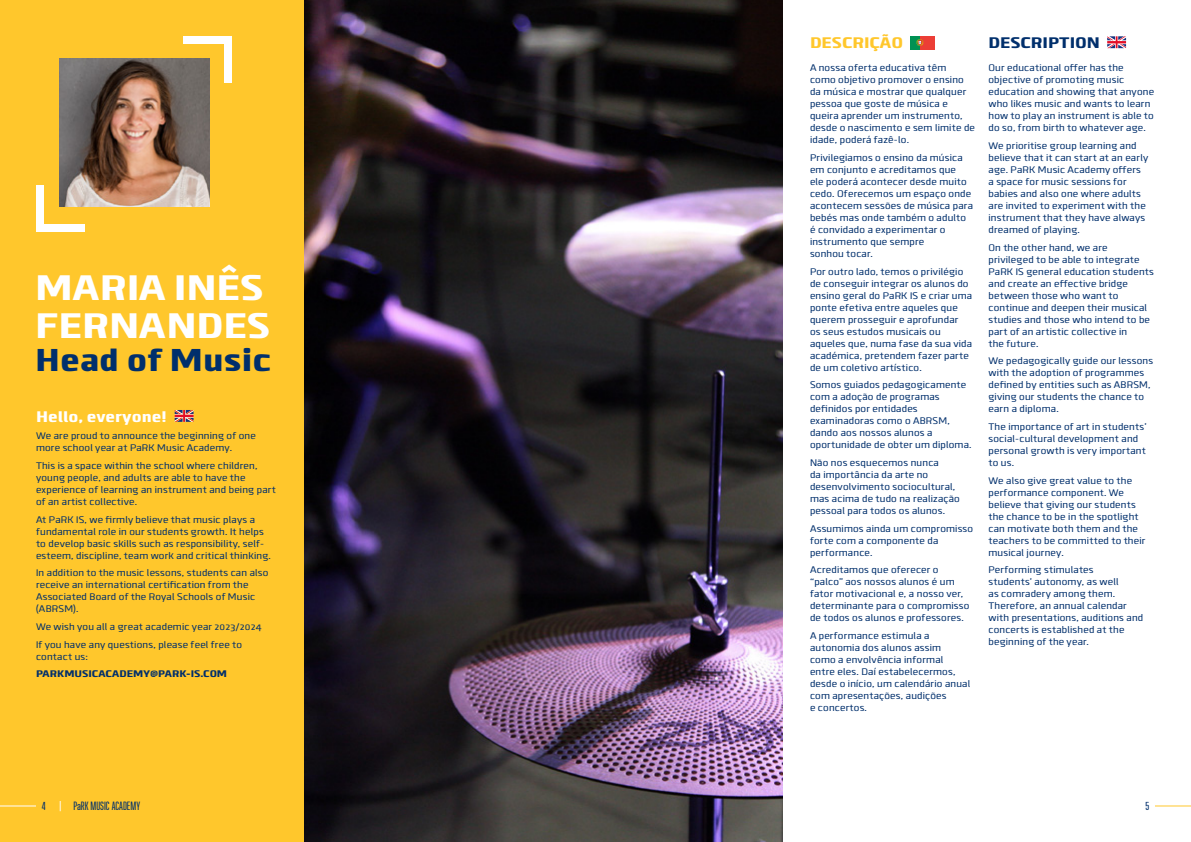
<style>
.page{position:relative;width:1191px;height:842px;background:#fff}
.page>*{position:absolute;margin:0;border:0;box-sizing:border-box;transform-origin:0 0}
.t1{font:900 37px/38.4px "Clio XS Black";color:#fff}
.t2{font:900 33px "Clio XS Black";color:#002f6c}
.t3{font:900 16px "Clio XS Black";color:#fff}
.t4{font:900 16px "Clio XS Black";color:#002f6c}
.t5{font:900 16px "Clio XS Black";color:#ffc72c}
.t6{font:500 12px "Ristretto Pro";color:#002f6c}
.t7{font:10px/12px "Clio XS Regular";color:#002f6c}
.t8{font:900 10px "Clio XS Black";color:#002f6c}
.s1{color:#fff}
</style>
<div class="page">
<hr style="left:1155px;top:805px;width:36px;height:1px;background:#ffc72c">
<div style="left:0;top:0;width:304px;height:842px;background:#ffc72c"></div>
<img style="left:60px;top:59px;width:150px;height:148px">
<div style="left:183px;top:36px;width:42px;height:7px;background:#fff"></div>
<div style="left:224px;top:36px;width:7px;height:46px;background:#fff"></div>
<div style="left:43px;top:224px;width:41px;height:7px;background:#fff"></div>
<div style="left:36px;top:185px;width:7px;height:46px;background:#fff"></div>
<img style="left:304px;top:0;width:478px;height:842px">
<svg style="left:1107px;top:36px;width:19px;height:12px"></svg>
<div style="left:910px;top:36px;width:10px;height:13px;background:#009153"></div>
<div style="left:920px;top:36px;width:14px;height:13px;background:#ec3e36"></div>
<svg style="left:916px;top:39px;width:8px;height:7px"></svg>
<svg style="left:175px;top:410px;width:18px;height:12px"></svg>
<hr style="left:0;top:805px;width:36px;height:1px;background:#fff">
<h1 class="t1" style="left:35px;top:268px;width:237px">MARIA INÊS<br>FERNANDES</h1>
<h2 class="t2" style="left:35px;top:339px;width:238px">Head of Music</h2>
<h3 class="t3" style="left:36px;top:406px;width:132px">Hello, everyone!</h3>
<p class="t7" style="left:36px;top:430px;width:221px">We are proud to announce the beginning of one more school year at PaRK Music Academy.</p>
<p class="t7" style="left:36px;top:460px;width:241px">This is a space within the school where children, young people, and adults are able to have the experience of learning an instrument and being part of an artist collective.</p>
<p class="t7" style="left:36px;top:513px;width:236px">At PaRK IS, we firmly believe that music plays a fundamental role in our students growth. It helps to develop basic skills such as responsibility, self&shy;esteem, discipline, team work and critical thinking.</p>
<p class="t7" style="left:36px;top:567px;width:234px">In addition to the music lessons, students can also receive an international certification from the Associated Board of the Royal Schools of Music (ABRSM).</p>
<p class="t7" style="left:36px;top:618px;width:227px;line-height:17.7px">We wish you all a great academic year 2023/2024<br>If you have any questions, please feel free to</p>
<p class="t7" style="left:36px;top:650px;width:54px">contact us:</p>
<p class="t8" style="left:36px;top:668px;width:193px">PARKMUSICACADEMY@PARK-IS.COM</p>
<p class="t6" style="left:42px;top:799px;width:100px">4 <span class="s1">|</span> PaRK MUSIC ACADEMY</p>
<h3 class="t5" style="left:810px;top:32px;width:95px">DESCRIÇÃO</h3>
<p class="t7" style="left:810px;top:62px;width:167px">A nossa oferta educativa têm<br>como objetivo promover o ensino da música e mostrar que qualquer pessoa que goste de música e queira aprender um instrumento, desde o nascimento e sem limite de idade, poderá fazê-lo.</p>
<p class="t7" style="left:810px;top:152px;width:165px">Privilegiamos o ensino da música em conjunto e acreditamos que<br>ele poderá acontecer desde muito cedo. Oferecemos um espaço onde acontecem sessões de música para bebés mas onde também o adulto é convidado a experimentar o instrumento que sempre<br>sonhou tocar.</p>
<p class="t7" style="left:810px;top:265px;width:164px">Por outro lado, temos o privilégio de conseguir integrar os alunos do ensino geral do PaRK IS e criar uma ponte efetiva entre aqueles que querem prosseguir e aprofundar<br>os seus estudos musicais ou aqueles que, numa fase da sua vida académica, pretendem fazer parte de um coletivo artístico.</p>
<p class="t7" style="left:810px;top:379px;width:163px">Somos guiados pedagogicamente com a adoção de programas definidos por entidades examinadoras como o ABRSM, dando aos nossos alunos a oportunidade de obter um diploma.</p>
<p class="t7" style="left:810px;top:457px;width:152px">Não nos esquecemos nunca<br>da importância da arte no desenvolvimento sociocultural, mas acima de tudo na realização pessoal para todos os alunos.</p>
<p class="t7" style="left:810px;top:522px;width:165px">Assumimos ainda um compromisso forte com a componente da performance.</p>
<p class="t7" style="left:810px;top:564px;width:161px">Acreditamos que oferecer o “palco” aos nossos alunos é um fator motivacional e, a nosso ver, determinante para o compromisso de todos os alunos e professores.</p>
<p class="t7" style="left:810px;top:630px;width:162px">A performance estimula a autonomia dos alunos assim<br>como a envolvência informal entre eles. Daí estabelecermos, desde o início, um calendário anual com apresentações, audições<br>e concertos.</p>
<h3 class="t4" style="left:988px;top:32px;width:113px">DESCRIPTION</h3>
<p class="t7" style="left:988px;top:62px;width:167px">Our educational offer has the objective of promoting music education and showing that anyone who likes music and wants to learn how to play an instrument is able to do so, from birth to whatever age.</p>
<p class="t7" style="left:988px;top:140px;width:161px">We prioritise group learning and believe that it can start at an early age. PaRK Music Academy offers a space for music sessions for babies and also one where adults are invited to experiment with the instrument that they have always dreamed of playing.</p>
<p class="t7" style="left:988px;top:241px;width:167px">On the other hand, we are privileged to be able to integrate<br>PaRK IS general education students and create an effective bridge between those who want to continue and deepen their musical studies and those who intend to be part of an artistic collective in<br>the future.</p>
<p class="t7" style="left:988px;top:355px;width:166px">We pedagogically guide our lessons with the adoption of programmes defined by entities such as ABRSM, giving our students the chance to earn a diploma.</p>
<p class="t7" style="left:988px;top:421px;width:160px">The importance of art in students’ social-cultural development and personal growth is very important to us.</p>
<p class="t7" style="left:988px;top:474px;width:159px">We also give great value to the performance component. We believe that giving our students the chance to be in the spotlight can motivate both them and the teachers to be committed to their musical journey.</p>
<p class="t7" style="left:988px;top:564px;width:156px">Performing stimulates<br>students’ autonomy, as well<br>as comradery among them.<br>Therefore, an annual calendar with presentations, auditions and concerts is established at the beginning of the year.</p>
<p class="t6" style="left:1145px;top:799px;width:5px">5</p>
</div>
